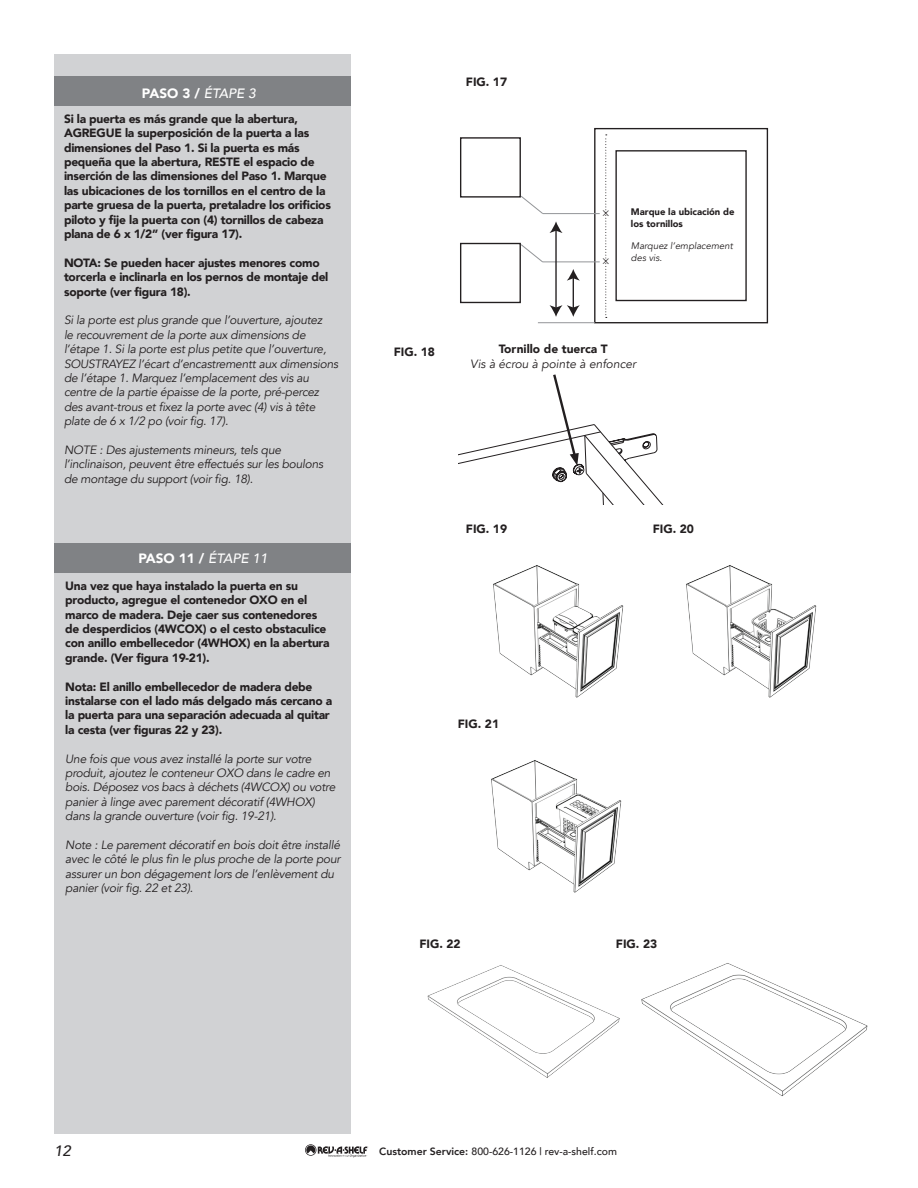
<style>
.page{position:relative;width:918px;height:1188px;background:#fff}
.page>*{position:absolute;margin:0;border:0;box-sizing:border-box;transform-origin:0 0}
.t1{font:italic 500 15px "Avenir";color:#231f20}
.t2{font:900 13.5px "Avenir";color:#fff}
.t3{font:900 12px/14.4px "Avenir";letter-spacing:-.02em;color:#231f20}
.t4{font:italic 12px/14.4px "Avenir";letter-spacing:-.02em;color:#231f20}
.t5{font:italic 12px "Avenir";color:#231f20}
.t6{font:900 12px "Avenir";color:#231f20}
.t7{font:500 10.5px "Avenir";color:#231f20}
.t8{font:900 9.45px/11.4px "Avenir";color:#231f20}
.t9{font:italic 9.45px/11.4px "Avenir";color:#231f20}
.s1{font-weight:500;font-style:italic}
.s2{font-weight:800}
</style>
<div class="page">
<svg style="left:305px;top:1144px;width:63px;height:13px"></svg>
<div style="left:54px;top:54px;width:297px;height:1080px;background:#d1d2d4"></div>
<div style="left:55px;top:76px;width:296px;height:30px;background:#808285"></div>
<div style="left:55px;top:543px;width:296px;height:29px;background:#808285"></div>
<div style="left:460px;top:137px;width:61px;height:61px;border:1px solid #231f20"></div>
<div style="left:460px;top:243px;width:61px;height:60px;border:1px solid #231f20"></div>
<hr style="left:543px;top:262px;width:57px;height:1px;background:#939598">
<hr style="left:538px;top:322px;width:57px;height:1px;background:#939598">
<hr style="left:543px;top:213px;width:57px;height:1px;background:#939598">
<hr style="left:573px;top:277px;width:1px;height:32px;background:#231f20">
<svg style="left:567px;top:269px;width:13px;height:12px"></svg>
<hr style="left:555px;top:230px;width:2px;height:79px;background:#231f20">
<svg style="left:550px;top:305px;width:30px;height:12px"></svg>
<svg style="left:550px;top:221px;width:13px;height:12px"></svg>
<svg style="left:520px;top:195px;width:24px;height:68px"></svg>
<svg style="left:458px;top:374px;width:205px;height:130px"></svg>
<img style="left:493px;top:565px;width:131px;height:133px">
<img style="left:491px;top:760px;width:131px;height:133px">
<img style="left:427px;top:965px;width:193px;height:113px">
<img style="left:641px;top:963px;width:227px;height:133px">
<svg style="left:593px;top:127px;width:176px;height:197px"></svg>
<p class="t2" style="left:142px;top:82px;width:115px">PASO 3 / <span class="s1">ÉTAPE 3</span></p>
<p class="t3" style="left:64px;top:111px;width:268px">Si la puerta es más grande que la abertura, AGREGUE la superposición de la puerta a las dimensiones del Paso 1. Si la puerta es más pequeña que la abertura, RESTE el espacio de inserción de las dimensiones del Paso 1. Marque las ubicaciones de los tornillos en el centro de la parte gruesa de la puerta, pretaladre los orificios piloto y fije la puerta con (4) tornillos de cabeza plana de 6 x 1/2” (ver figura 17).</p>
<p class="t3" style="left:64px;top:255px;width:266px">NOTA: Se pueden hacer ajustes menores como torcerla e inclinarla en los pernos de montaje del soporte (ver figura 18).</p>
<p class="t4" style="left:64px;top:313px;width:276px">Si la porte est plus grande que l’ouverture, ajoutez<br>le recouvrement de la porte aux dimensions de l’étape 1. Si la porte est plus petite que l’ouverture, SOUSTRAYEZ l’écart d’encastrementt aux dimensions de l’étape 1. Marquez l’emplacement des vis au centre de la partie épaisse de la porte, pré-percez des avant-trous et fixez la porte avec (4) vis à tête plate de 6 x 1/2 po (voir fig. 17).</p>
<p class="t4" style="left:64px;top:443px;width:261px">NOTE : Des ajustements mineurs, tels que l’inclinaison, peuvent être effectués sur les boulons de montage du support (voir fig. 18).</p>
<p class="t2" style="left:138px;top:547px;width:131px">PASO 11 / <span class="s1">ÉTAPE 11</span></p>
<p class="t3" style="left:65px;top:578px;width:266px">Una vez que haya instalado la puerta en su producto, agregue el contenedor OXO en el marco de madera. Deje caer sus contenedores de desperdicios (4WCOX) o el cesto obstaculice con anillo embellecedor (4WHOX) en la abertura grande. (Ver figura 19-21).</p>
<p class="t3" style="left:65px;top:679px;width:268px">Nota: El anillo embellecedor de madera debe instalarse con el lado más delgado más cercano a la puerta para una separación adecuada al quitar la cesta (ver figuras 22 y 23).</p>
<p class="t4" style="left:65px;top:752px;width:272px">Une fois que vous avez installé la porte sur votre produit, ajoutez le conteneur OXO dans le cadre en bois. Déposez vos bacs à déchets (4WCOX) ou votre panier à linge avec parement décoratif (4WHOX) dans la grande ouverture (voir fig. 19-21).</p>
<p class="t4" style="left:65px;top:838px;width:277px">Note : Le parement décoratif en bois doit être installé avec le côté le plus fin le plus proche de la porte pour assurer un bon dégagement lors de l’enlèvement du panier (voir fig. 22 et 23).</p>
<p class="t3" style="left:466px;top:75px;width:43px">FIG. 17</p>
<p class="t3" style="left:394px;top:344px;width:43px">FIG. 18</p>
<p class="t8" style="left:631px;top:206px;width:105px">Marque la ubicación de los tornillos</p>
<p class="t9" style="left:631px;top:241px;width:103px">Marquez l’emplacement des vis.</p>
<p class="t6" style="left:499px;top:339px;width:111px">Tornillo de tuerca T</p>
<p class="t5" style="left:470px;top:357px;width:167px">Vis à écrou à pointe à enfoncer</p>
<p class="t3" style="left:466px;top:521px;width:43px">FIG. 19</p>
<p class="t3" style="left:653px;top:521px;width:43px">FIG. 20</p>
<p class="t3" style="left:458px;top:716px;width:43px">FIG. 21</p>
<p class="t3" style="left:419px;top:936px;width:43px">FIG. 22</p>
<p class="t3" style="left:616px;top:936px;width:43px">FIG. 23</p>
<p class="t1" style="left:54px;top:1142px;width:18px">12</p>
<p class="t7" style="left:379px;top:1142px;width:239px"><span class="s2">Customer Service:</span> 800-626-1126 | rev-a-shelf.com</p>
</div>
